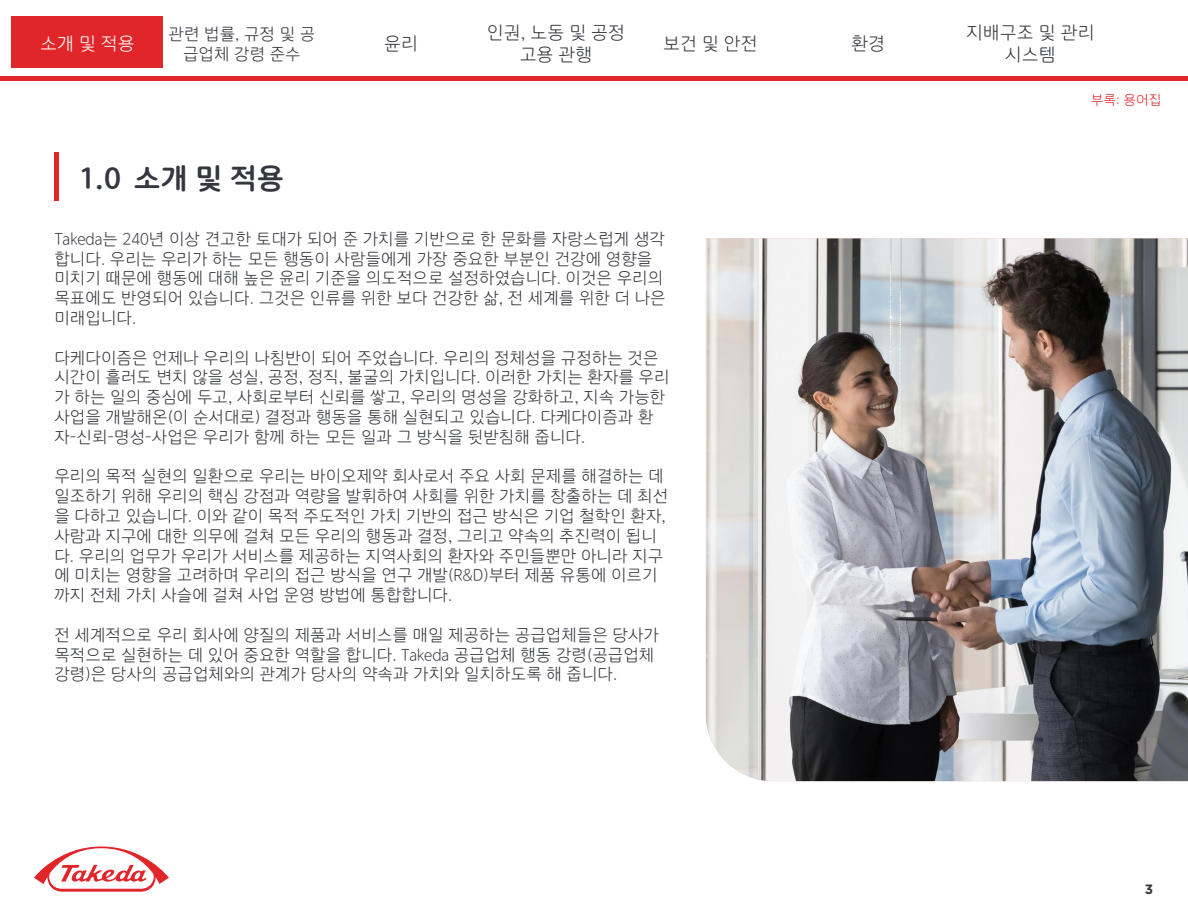
<style>
.page{position:relative;width:1188px;height:918px;background:#fff}
.page>*{position:absolute;margin:0;border:0;box-sizing:border-box;transform-origin:0 0}
.t1{font:28.5px "TT Gulim B";color:#34373f}
.t2{font:18px/21.6px "TT Gulim L";color:#34373f;text-align:center}
.t3{font:18px "TT Gulim L";color:#fff}
.t4{font:16.5px/19.8px "TT Gulim L";color:#34373f}
.t5{font:13.5px "TT Gulim L";color:#e0262a}
.t6{font:700 13.5px "Gotham";color:#34373f}
</style>
<div class="page">
<div style="left:12px;top:17px;width:151px;height:51px;background:#e0262a"></div>
<svg style="left:34px;top:846px;width:135px;height:46px"></svg>
<hr style="left:0;top:77px;width:1188px;height:4px;background:#e0262a">
<div style="left:54px;top:152px;width:5px;height:49px;background:#e0262a"></div>
<img style="left:706px;top:238px;width:482px;height:543px">
<p class="t3" style="left:40px;top:35px;width:96px">소개 및 적용</p>
<p class="t4" style="left:169px;top:24px;width:148px;text-align:center">관련 법률, 규정 및 공 급업체 강령 준수</p>
<p class="t2" style="left:384px;top:33px;width:35px">윤리</p>
<p class="t2" style="left:487px;top:23px;width:140px">인권, 노동 및 공정 고용 관행</p>
<p class="t2" style="left:663px;top:33px;width:96px">보건 및 안전</p>
<p class="t2" style="left:851px;top:33px;width:35px">환경</p>
<p class="t2" style="left:966px;top:23px;width:130px">지배구조 및 관리 시스템</p>
<p class="t5" style="left:1091px;top:93px;width:72px">부록: 용어집</p>
<h1 class="t1" style="left:80px;top:164px;width:205px">1.0 소개 및 적용</h1>
<p class="t4" style="left:54px;top:229px;width:613px">Takeda는 240년 이상 견고한 토대가 되어 준 가치를 기반으로 한 문화를 자랑스럽게 생각 합니다. 우리는 우리가 하는 모든 행동이 사람들에게 가장 중요한 부분인 건강에 영향을 미치기 때문에 행동에 대해 높은 윤리 기준을 의도적으로 설정하였습니다. 이것은 우리의 목표에도 반영되어 있습니다. 그것은 인류를 위한 보다 건강한 삶, 전 세계를 위한 더 나은 미래입니다.</p>
<p class="t4" style="left:54px;top:348px;width:617px">다케다이즘은 언제나 우리의 나침반이 되어 주었습니다. 우리의 정체성을 규정하는 것은 시간이 흘러도 변치 않을 성실, 공정, 정직, 불굴의 가치입니다. 이러한 가치는 환자를 우리 가 하는 일의 중심에 두고, 사회로부터 신뢰를 쌓고, 우리의 명성을 강화하고, 지속 가능한 사업을 개발해온(이 순서대로) 결정과 행동을 통해 실현되고 있습니다. 다케다이즘과 환 자-신뢰-명성-사업은 우리가 함께 하는 모든 일과 그 방식을 뒷받침해 줍니다.</p>
<p class="t4" style="left:54px;top:467px;width:615px">우리의 목적 실현의 일환으로 우리는 바이오제약 회사로서 주요 사회 문제를 해결하는 데 일조하기 위해 우리의 핵심 강점과 역량을 발휘하여 사회를 위한 가치를 창출하는 데 최선 을 다하고 있습니다. 이와 같이 목적 주도적인 가치 기반의 접근 방식은 기업 철학인 환자, 사람과 지구에 대한 의무에 걸쳐 모든 우리의 행동과 결정, 그리고 약속의 추진력이 됩니 다. 우리의 업무가 우리가 서비스를 제공하는 지역사회의 환자와 주민들뿐만 아니라 지구 에 미치는 영향을 고려하며 우리의 접근 방식을 연구 개발(R&amp;D)부터 제품 유통에 이르기 까지 전체 가치 사슬에 걸쳐 사업 운영 방법에 통합합니다.</p>
<p class="t4" style="left:54px;top:625px;width:606px">전 세계적으로 우리 회사에 양질의 제품과 서비스를 매일 제공하는 공급업체들은 당사가 목적으로 실현하는 데 있어 중요한 역할을 합니다. Takeda 공급업체 행동 강령(공급업체 강령)은 당사의 공급업체와의 관계가 당사의 약속과 가치와 일치하도록 해 줍니다.</p>
<p class="t6" style="left:1145px;top:880px;width:10px">3</p>
</div>
